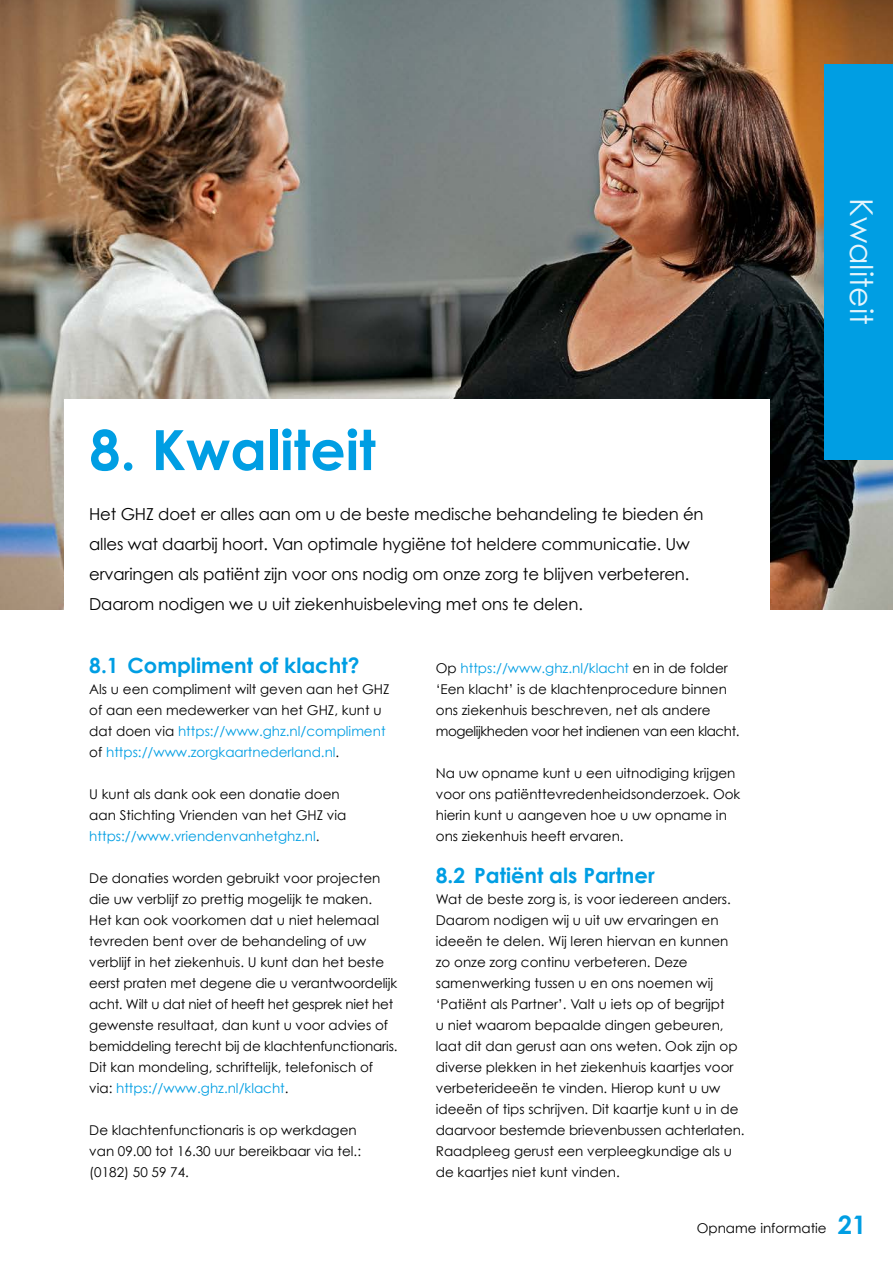
<style>
.page{position:relative;width:893px;height:1263px;background:#fff}
.page>*{position:absolute;margin:0;border:0;box-sizing:border-box;transform-origin:0 0}
.t1{font:700 55.5px "Century Gothic";color:#009ee3}
.t2{font:31.5px "Century Gothic";color:#fff}
.t3{font:700 21px "Century Gothic";color:#009ee3}
.t4{font:16.5px/30px "Century Gothic";letter-spacing:-.01em;color:#000}
.t5{font:13.5px/21px "Century Gothic";color:#000}
.s1{color:#009ee3}
.s2{font-weight:700;font-size:25.5px;color:#009ee3}
</style>
<div class="page">
<img style="left:0;top:0;width:893px;height:610px">
<div style="left:64px;top:400px;width:706px;height:356px;background:#fff"></div>
<div style="left:825px;top:64px;width:68px;height:395px;background:#009ee3"></div>
<h1 class="t1" style="left:89px;top:415px;width:288px">8. Kwaliteit</h1>
<p class="t4" style="left:89px;top:498px;width:616px">Het GHZ doet er alles aan om u de beste medische behandeling te bieden én alles wat daarbij hoort. Van optimale hygiëne tot heldere communicatie. Uw ervaringen als patiënt zijn voor ons nodig om onze zorg te blijven verbeteren.<br>Daarom nodigen we u uit ziekenhuisbeleving met ons te delen.</p>
<h3 class="t3" style="left:89px;top:652px;width:272px">8.1 Compliment of klacht?</h3>
<p class="t5" style="left:89px;top:678px;width:302px">Als u een compliment wilt geven aan het GHZ of aan een medewerker van het GHZ, kunt u dat doen via <span class="s1">https://www.ghz.nl/compliment </span>of <span class="s1">https://www.zorgkaartnederland.nl</span>.</p>
<p class="t5" style="left:89px;top:783px;width:259px">U kunt als dank ook een donatie doen aan Stichting Vrienden van het GHZ via <span class="s1">https://www.vriendenvanhetghz.nl</span>.</p>
<p class="t5" style="left:89px;top:867px;width:310px">De donaties worden gebruikt voor projecten die uw verblijf zo prettig mogelijk te maken.<br>Het kan ook voorkomen dat u niet helemaal tevreden bent over de behandeling of uw verblijf in het ziekenhuis. U kunt dan het beste eerst praten met degene die u verantwoordelijk acht. Wilt u dat niet of heeft het gesprek niet het gewenste resultaat, dan kunt u voor advies of bemiddeling terecht bij de klachtenfunctionaris.<br>Dit kan mondeling, schriftelijk, telefonisch of via: <span class="s1">https://www.ghz.nl/klacht</span>.</p>
<p class="t5" style="left:89px;top:1119px;width:273px">De klachtenfunctionaris is op werkdagen van 09.00 tot 16.30 uur bereikbaar via tel.: (0182) 50 59 74.</p>
<p class="t5" style="left:436px;top:657px;width:305px">Op <span class="s1">https://www.ghz.nl/klacht</span> en in de folder ‘Een klacht’ is de klachtenprocedure binnen ons ziekenhuis beschreven, net als andere mogelijkheden voor het indienen van een klacht.</p>
<p class="t5" style="left:436px;top:762px;width:306px">Na uw opname kunt u een uitnodiging krijgen voor ons patiënttevredenheidsonderzoek. Ook hierin kunt u aangeven hoe u uw opname in ons ziekenhuis heeft ervaren.</p>
<h3 class="t3" style="left:436px;top:862px;width:220px">8.2 Patiënt als Partner</h3>
<p class="t5" style="left:436px;top:888px;width:310px">Wat de beste zorg is, is voor iedereen anders.<br>Daarom nodigen wij u uit uw ervaringen en ideeën te delen. Wij leren hiervan en kunnen zo onze zorg continu verbeteren. Deze samenwerking tussen u en ons noemen wij ‘Patiënt als Partner’. Valt u iets op of begrijpt<br>u niet waarom bepaalde dingen gebeuren, laat dit dan gerust aan ons weten. Ook zijn op diverse plekken in het ziekenhuis kaartjes voor verbeterideeën te vinden. Hierop kunt u uw ideeën of tips schrijven. Dit kaartje kunt u in de daarvoor bestemde brievenbussen achterlaten.<br>Raadpleeg gerust een verpleegkundige als u de kaartjes niet kunt vinden.</p>
<h2 class="t2" style="left:881px;top:198px;width:129px;rotate:90deg">Kwaliteit</h2>
<p class="t5" style="left:697px;top:1218px;width:171px">Opname informatie <span class="s2">21</span></p>
</div>
